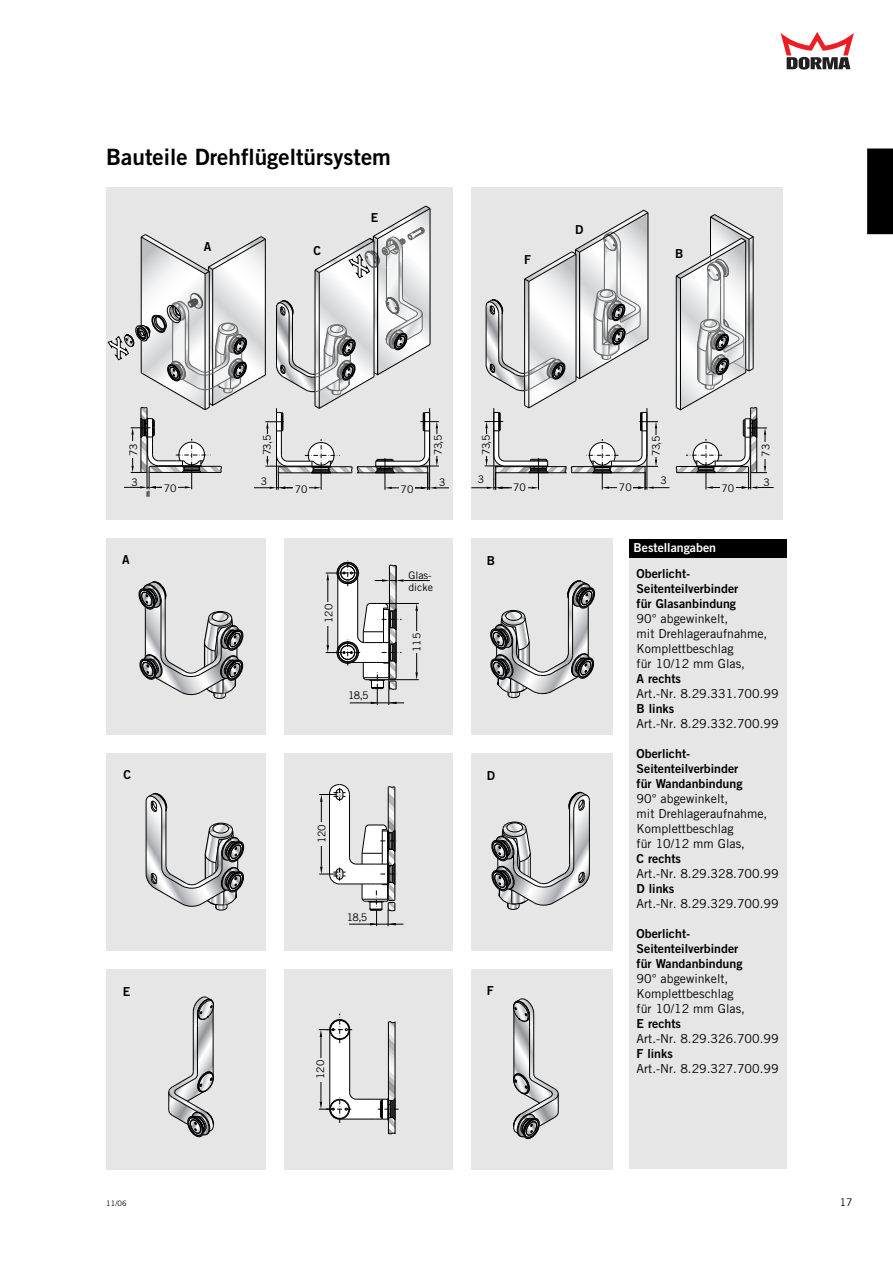
<style>
.page{position:relative;width:893px;height:1263px;background:#fff}
.page>*{position:absolute;margin:0;border:0;box-sizing:border-box;transform-origin:0 0}
.t1{font:22.5px "Trade Gothic Bold Two";color:#000}
.t2{font:12.3px/15px "Trade Gothic";color:#000}
.t3{font:12.3px/15px "Trade Gothic Bold Two";color:#000}
.t4{font:12.3px "Trade Gothic Bold Two";color:#fff}
.t5{font:10.5px/12px "Trade Gothic";color:#000}
.t6{font:7.5px "Trade Gothic";color:#000}
</style>
<div class="page">
<div style="left:867px;top:149px;width:26px;height:85px;background:#000"></div>
<svg style="left:780px;top:32px;width:74px;height:38px"></svg>
<div style="left:106px;top:187px;width:506px;height:982px;background:#e6e6e6"></div>
<div style="left:629px;top:558px;width:158px;height:611px;background:#e6e6e6"></div>
<div style="left:612px;top:187px;width:170px;height:338px;background:#e6e6e6"></div>
<div style="left:629px;top:539px;width:158px;height:18px;background:#000"></div>
<div style="left:106px;top:521px;width:680px;height:17px;background:#fff"></div>
<div style="left:106px;top:735px;width:508px;height:17px;background:#fff"></div>
<svg style="left:107px;top:205px;width:341px;height:292px"></svg>
<svg style="left:138px;top:581px;width:106px;height:118px"></svg>
<svg style="left:490px;top:580px;width:105px;height:119px"></svg>
<svg style="left:325px;top:560px;width:105px;height:145px"></svg>
<svg style="left:145px;top:788px;width:122px;height:136px"></svg>
<svg style="left:491px;top:791px;width:99px;height:119px"></svg>
<svg style="left:513px;top:998px;width:46px;height:142px"></svg>
<svg style="left:319px;top:784px;width:85px;height:143px"></svg>
<svg style="left:168px;top:996px;width:46px;height:142px"></svg>
<svg style="left:318px;top:1013px;width:81px;height:122px"></svg>
<div style="left:106px;top:951px;width:508px;height:17px;background:#fff"></div>
<svg style="left:470px;top:208px;width:304px;height:293px"></svg>
<div style="left:325px;top:602px;width:10px;height:23px;background:#e6e6e6"></div>
<div style="left:318px;top:822px;width:10px;height:23px;background:#e6e6e6"></div>
<div style="left:316px;top:1058px;width:10px;height:23px;background:#e6e6e6"></div>
<div style="left:130px;top:442px;width:9px;height:16px;background:#e6e6e6"></div>
<div style="left:263px;top:434px;width:11px;height:22px;background:#e6e6e6"></div>
<div style="left:434px;top:434px;width:10px;height:22px;background:#e6e6e6"></div>
<div style="left:482px;top:434px;width:10px;height:22px;background:#e6e6e6"></div>
<div style="left:652px;top:435px;width:11px;height:22px;background:#e6e6e6"></div>
<div style="left:413px;top:632px;width:10px;height:21px;background:#e6e6e6"></div>
<div style="left:162px;top:484px;width:16px;height:10px;background:#e6e6e6"></div>
<div style="left:293px;top:485px;width:16px;height:10px;background:#e6e6e6"></div>
<div style="left:399px;top:485px;width:16px;height:10px;background:#e6e6e6"></div>
<div style="left:762px;top:442px;width:10px;height:16px;background:#e6e6e6"></div>
<div style="left:720px;top:485px;width:16px;height:10px;background:#e6e6e6"></div>
<div style="left:512px;top:483px;width:15px;height:10px;background:#e6e6e6"></div>
<div style="left:617px;top:483px;width:16px;height:10px;background:#e6e6e6"></div>
<div style="left:453px;top:187px;width:17px;height:984px;background:#fff"></div>
<div style="left:267px;top:534px;width:17px;height:639px;background:#fff"></div>
<h1 class="t1" style="left:106px;top:149px;width:286px">Bauteile Drehflügeltürsystem</h1>
<p class="t3" style="left:204px;top:240px;width:9px">A</p>
<p class="t3" style="left:313px;top:245px;width:9px">C</p>
<p class="t3" style="left:371px;top:211px;width:9px">E</p>
<p class="t3" style="left:524px;top:253px;width:8px">F</p>
<p class="t3" style="left:575px;top:223px;width:10px">D</p>
<p class="t3" style="left:675px;top:248px;width:10px">B</p>
<p class="t5" style="left:128px;top:456px;width:14px;rotate:-90deg">73</p>
<p class="t5" style="left:262px;top:455px;width:22px;rotate:-90deg">73,5</p>
<p class="t5" style="left:433px;top:455px;width:22px;rotate:-90deg">73,5</p>
<p class="t5" style="left:481px;top:455px;width:22px;rotate:-90deg">73,5</p>
<p class="t5" style="left:651px;top:456px;width:22px;rotate:-90deg">73,5</p>
<p class="t5" style="left:761px;top:457px;width:14px;rotate:-90deg">73</p>
<p class="t5" style="left:131px;top:477px;width:8px">3</p>
<p class="t5" style="left:478px;top:475px;width:8px">3</p>
<p class="t5" style="left:661px;top:475px;width:8px">3</p>
<p class="t5" style="left:261px;top:476px;width:8px">3</p>
<p class="t5" style="left:763px;top:477px;width:8px">3</p>
<p class="t5" style="left:439px;top:477px;width:8px">3</p>
<p class="t5" style="left:513px;top:482px;width:14px">70</p>
<p class="t5" style="left:619px;top:482px;width:14px">70</p>
<p class="t5" style="left:164px;top:483px;width:14px">70</p>
<p class="t5" style="left:295px;top:484px;width:14px">70</p>
<p class="t5" style="left:401px;top:484px;width:14px">70</p>
<p class="t5" style="left:721px;top:483px;width:14px">70</p>
<p class="t3" style="left:122px;top:553px;width:9px">A</p>
<p class="t3" style="left:487px;top:554px;width:10px">B</p>
<p class="t5" style="left:324px;top:623px;width:21px;rotate:-90deg">120</p>
<p class="t5" style="left:348px;top:691px;width:22px">18,5</p>
<p class="t5" style="left:408px;top:570px;width:26px">Glas&shy;dicke</p>
<p class="t5" style="left:412px;top:652px;width:21px;rotate:-90deg">115</p>
<p class="t3" style="left:123px;top:768px;width:9px">C</p>
<p class="t3" style="left:487px;top:769px;width:10px">D</p>
<p class="t5" style="left:317px;top:843px;width:21px;rotate:-90deg">120</p>
<p class="t5" style="left:347px;top:912px;width:22px">18,5</p>
<p class="t3" style="left:123px;top:985px;width:9px">E</p>
<p class="t3" style="left:487px;top:984px;width:8px">F</p>
<p class="t5" style="left:315px;top:1079px;width:21px;rotate:-90deg">120</p>
<p class="t4" style="left:634px;top:543px;width:84px">Bestellangaben</p>
<p class="t3" style="left:637px;top:567px;width:103px">Oberlicht-<br>Seitenteilverbinder für Glasanbindung</p>
<p class="t2" style="left:637px;top:612px;width:132px">90° abgewinkelt,<br>mit Drehlageraufnahme,<br>Komplettbeschlag<br>für 10/12 mm Glas,</p>
<p class="t3" style="left:637px;top:672px;width:46px">A rechts</p>
<p class="t2" style="left:637px;top:687px;width:144px">Art.-Nr. 8.29.331.700.99</p>
<p class="t3" style="left:637px;top:702px;width:39px">B links</p>
<p class="t2" style="left:637px;top:717px;width:144px">Art.-Nr. 8.29.332.700.99</p>
<p class="t3" style="left:637px;top:747px;width:107px">Oberlicht-<br>Seitenteilverbinder für Wandanbindung</p>
<p class="t2" style="left:637px;top:792px;width:132px">90° abgewinkelt,<br>mit Drehlageraufnahme,<br>Komplettbeschlag<br>für 10/12 mm Glas,</p>
<p class="t3" style="left:637px;top:852px;width:46px">C rechts</p>
<p class="t2" style="left:637px;top:867px;width:144px">Art.-Nr. 8.29.328.700.99</p>
<p class="t3" style="left:637px;top:882px;width:39px">D links</p>
<p class="t2" style="left:637px;top:897px;width:144px">Art.-Nr. 8.29.329.700.99</p>
<p class="t3" style="left:637px;top:927px;width:107px">Oberlicht-<br>Seitenteilverbinder für Wandanbindung</p>
<p class="t2" style="left:637px;top:972px;width:110px">90° abgewinkelt,<br>Komplettbeschlag für 10/12 mm Glas,</p>
<p class="t3" style="left:637px;top:1017px;width:46px">E rechts</p>
<p class="t2" style="left:637px;top:1032px;width:144px">Art.-Nr. 8.29.326.700.99</p>
<p class="t3" style="left:637px;top:1047px;width:38px">F links</p>
<p class="t2" style="left:637px;top:1062px;width:144px">Art.-Nr. 8.29.327.700.99</p>
<p class="t6" style="left:106px;top:1201px;width:22px">11/06</p>
<p class="t5" style="left:840px;top:1197px;width:14px">17</p>
</div>
